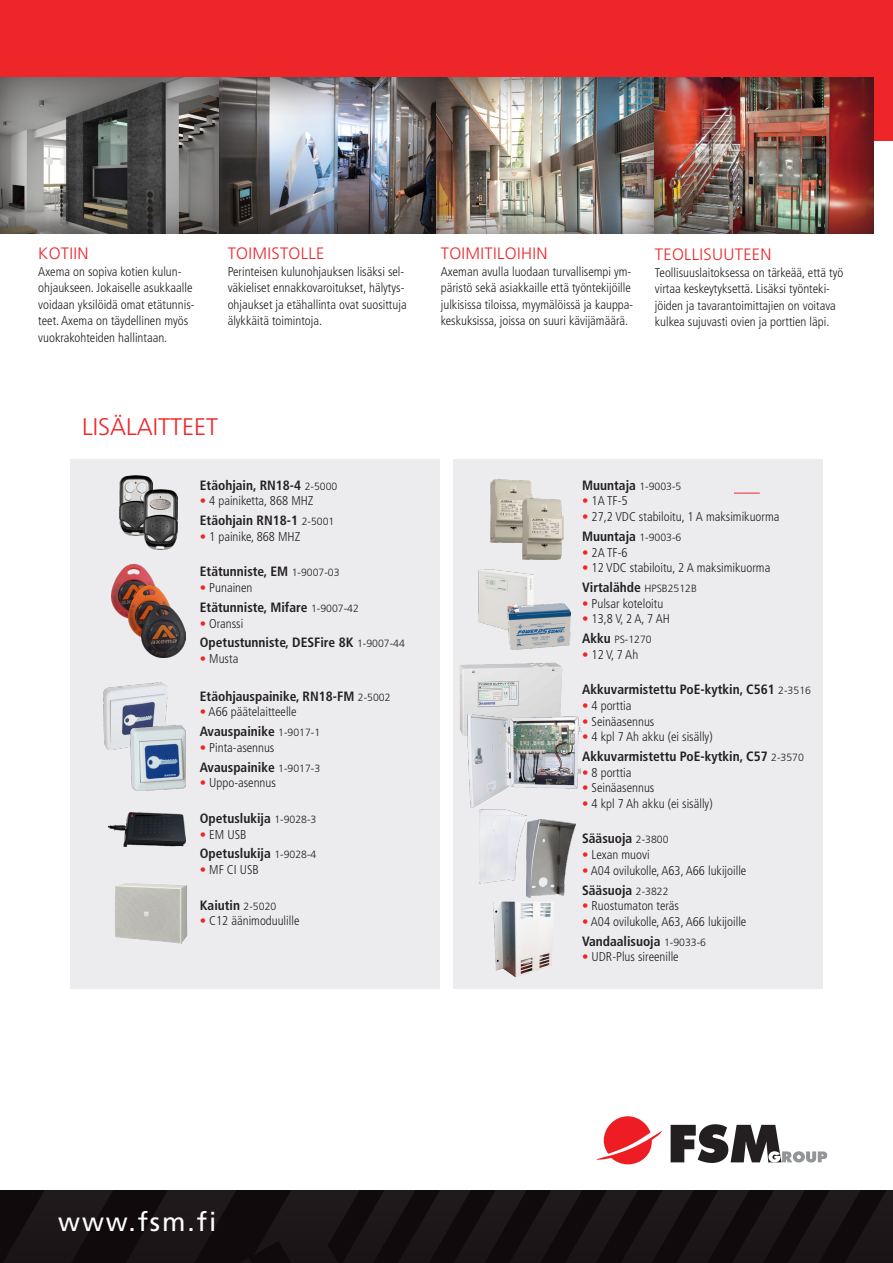
<style>
.page{position:relative;width:893px;height:1263px;background:#fff}
.page>*{position:absolute;margin:0;border:0;box-sizing:border-box;transform-origin:0 0}
.t1{font:26.4px "Frutiger LT Std";letter-spacing:.075em;color:#fff}
.t2{font:300 24px "Frutiger LT Std";color:#ee2629}
.chapeau{font:300 16.5px "Frutiger LT Std";letter-spacing:.02em;color:#ee2629}
.t3{font:700 condensed 13.5px "Frutiger LT Std";color:#231f20}
.t4{font:300 condensed 12.75px/16.5px "Frutiger LT Std";color:#231f20}
.t5{font:300 10.5px "Frutiger LT Std";color:#231f20}
.s1{font-weight:300;font-stretch:normal;font-size:10.5px}
.s2{color:#ee2629}
.s3{font-weight:700;font-stretch:condensed;font-size:13.5px}
</style>
<div class="page">
<svg style="left:0;top:1191px;width:893px;height:72px;background:#181113"></svg>
<div style="left:70px;top:459px;width:370px;height:530px;background:#ececee"></div>
<div style="left:453px;top:459px;width:370px;height:530px;background:#ececee"></div>
<div style="left:0;top:0;width:893px;height:141px;background:#ee2629"></div>
<svg style="left:671px;top:1124px;width:156px;height:39px"></svg>
<svg style="left:596px;top:1116px;width:66px;height:48px"></svg>
<svg style="left:734px;top:493px;width:26px;height:1px"></svg>
<div style="left:217px;top:77px;width:220px;height:158px;background:#231f20;opacity:.75"></div>
<div style="left:436px;top:77px;width:221px;height:157px;background:#231f20;opacity:.75"></div>
<div style="left:653px;top:77px;width:221px;height:158px;background:#231f20;opacity:.75"></div>
<div style="left:0;top:76px;width:220px;height:159px;background:#231f20;opacity:.75"></div>
<img style="left:490px;top:480px;width:43px;height:63px">
<img style="left:522px;top:499px;width:42px;height:61px">
<img style="left:111px;top:564px;width:44px;height:55px">
<img style="left:128px;top:586px;width:42px;height:53px">
<img style="left:142px;top:605px;width:44px;height:53px">
<img style="left:119px;top:475px;width:34px;height:60px">
<img style="left:144px;top:489px;width:33px;height:60px">
<img style="left:109px;top:812px;width:76px;height:34px">
<img style="left:480px;top:809px;width:46px;height:75px">
<img style="left:526px;top:820px;width:49px;height:78px">
<img style="left:459px;top:663px;width:103px;height:73px">
<img style="left:468px;top:714px;width:113px;height:93px">
<img style="left:478px;top:569px;width:56px;height:62px">
<img style="left:508px;top:603px;width:62px;height:46px">
<img style="left:103px;top:683px;width:65px;height:66px">
<img style="left:131px;top:726px;width:54px;height:65px">
<img style="left:115px;top:883px;width:73px;height:61px">
<img style="left:493px;top:901px;width:59px;height:77px">
<p class="chapeau" style="left:38px;top:244px;width:52px">KOTIIN</p>
<p class="t4" style="left:38px;top:263px;width:158px">Axema on sopiva kotien kulun&shy;ohjaukseen. Jokaiselle asukkaalle voidaan yksilöidä omat etätunnis&shy;teet. Axema on täydellinen myös vuokrakohteiden hallintaan.</p>
<p class="chapeau" style="left:228px;top:244px;width:98px">TOIMISTOLLE</p>
<p class="t4" style="left:228px;top:263px;width:181px">Perinteisen kulunohjauksen lisäksi sel&shy;väkieliset ennakkovaroitukset, hälytys&shy;ohjaukset ja etähallinta ovat suosittuja älykkäitä toimintoja.</p>
<p class="t2" style="left:82px;top:413px;width:137px">LISÄLAITTEET</p>
<p class="t3" style="left:200px;top:477px;width:139px">Etäohjain, RN18-4 <span class="s1">2-5000</span></p>
<p class="t4" style="left:200px;top:493px;width:115px"><span class="s2">•</span> 4 painiketta, 868 MHZ</p>
<p class="t3" style="left:200px;top:513px;width:136px">Etäohjain RN18-1 <span class="s1">2-5001</span></p>
<p class="t4" style="left:200px;top:528px;width:102px"><span class="s2">•</span> 1 painike, 868 MHZ</p>
<p class="t3" style="left:200px;top:564px;width:141px">Etätunniste, EM <span class="s1">1-9007-03</span></p>
<p class="t4" style="left:200px;top:579px;width:54px"><span class="s2">•</span> Punainen</p>
<p class="t3" style="left:200px;top:599px;width:161px">Etätunniste, Mifare <span class="s1">1-9007-42</span></p>
<p class="t4" style="left:200px;top:615px;width:45px"><span class="s2">•</span> Oranssi</p>
<p class="t3" style="left:200px;top:635px;width:207px">Opetustunniste, DESFire 8K <span class="s1">1-9007-44</span></p>
<p class="t4" style="left:200px;top:650px;width:40px"><span class="s2">•</span> Musta</p>
<p class="t3" style="left:200px;top:688px;width:192px">Etäohjauspainike, RN18-FM <span class="s1">2-5002</span></p>
<p class="t4" style="left:200px;top:704px;width:98px"><span class="s2">•</span> A66 päätelaitteelle</p>
<p class="t3" style="left:200px;top:724px;width:122px">Avauspainike <span class="s1">1-9017-1</span></p>
<p class="t4" style="left:200px;top:739px;width:76px"><span class="s2">•</span> Pinta-asennus</p>
<p class="t3" style="left:200px;top:759px;width:122px">Avauspainike <span class="s1">1-9017-3</span></p>
<p class="t4" style="left:200px;top:775px;width:78px"><span class="s2">•</span> Uppo-asennus</p>
<p class="t3" style="left:200px;top:810px;width:118px">Opetuslukija <span class="s1">1-9028-3</span></p>
<p class="t4" style="left:200px;top:826px;width:48px"><span class="s2">•</span> EM USB</p>
<p class="t3" style="left:200px;top:846px;width:118px">Opetuslukija <span class="s1">1-9028-4</span></p>
<p class="t4" style="left:200px;top:862px;width:60px"><span class="s2">•</span> MF CI USB</p>
<p class="t3" style="left:200px;top:897px;width:78px">Kaiutin <span class="s1">2-5020</span></p>
<p class="t4" style="left:200px;top:913px;width:101px"><span class="s2">•</span> C12 äänimoduulille</p>
<p class="chapeau" style="left:441px;top:244px;width:108px">TOIMITILOIHIN</p>
<p class="t4" style="left:441px;top:263px;width:194px">Axeman avulla luodaan turvallisempi ym&shy;päristö sekä asiakkaille että työntekijöille julkisissa tiloissa, myymälöissä ja kauppa&shy;keskuksissa, joissa on suuri kävijämäärä.</p>
<p class="chapeau" style="left:655px;top:245px;width:118px">TEOLLISUUTEEN</p>
<p class="t4" style="left:655px;top:264px;width:190px">Teollisuuslaitoksessa on tärkeää, että työ virtaa keskeytyksettä. Lisäksi työnteki&shy;jöiden ja tavarantoimittajien on voitava kulkea sujuvasti ovien ja porttien läpi.</p>
<p class="t3" style="left:582px;top:477px;width:101px">Muuntaja <span class="s1">1-9003-5</span></p>
<p class="t4" style="left:582px;top:493px;width:47px"><span class="s2">•</span> 1A TF-5</p>
<p class="t4" style="left:582px;top:508px;width:199px"><span class="s2">•</span> 27,2 VDC stabiloitu, 1 A maksimikuorma</p>
<p class="t3" style="left:582px;top:528px;width:101px">Muuntaja <span class="s1">1-9003-6</span></p>
<p class="t4" style="left:582px;top:544px;width:47px"><span class="s2">•</span> 2A TF-6</p>
<p class="t4" style="left:582px;top:560px;width:190px"><span class="s2">•</span> 12 VDC stabiloitu, 2 A maksimikuorma</p>
<p class="t3" style="left:582px;top:579px;width:116px">Virtalähde <span class="s1">HPSB2512B</span></p>
<p class="t4" style="left:582px;top:595px;width:83px"><span class="s2">•</span> Pulsar koteloitu</p>
<p class="t4" style="left:582px;top:611px;width:89px"><span class="s2">•</span> 13,8 V, 2 A, 7 AH</p>
<p class="t5" style="left:582px;top:634px;width:71px"><span class="s3">Akku</span> PS-1270</p>
<p class="t4" style="left:582px;top:646px;width:58px"><span class="s2">•</span> 12 V, 7 Ah</p>
<p class="t3" style="left:582px;top:682px;width:230px">Akkuvarmistettu PoE-kytkin, C561 <span class="s1">2-3516</span></p>
<p class="t4" style="left:582px;top:697px;width:51px"><span class="s2">•</span> 4 porttia</p>
<p class="t4" style="left:582px;top:713px;width:74px"><span class="s2">•</span> Seinäasennus</p>
<p class="t4" style="left:582px;top:729px;width:132px"><span class="s2">•</span> 4 kpl 7 Ah akku (ei sisälly)</p>
<p class="t3" style="left:582px;top:748px;width:223px">Akkuvarmistettu PoE-kytkin, C57 <span class="s1">2-3570</span></p>
<p class="t4" style="left:582px;top:764px;width:51px"><span class="s2">•</span> 8 porttia</p>
<p class="t4" style="left:582px;top:780px;width:74px"><span class="s2">•</span> Seinäasennus</p>
<p class="t4" style="left:582px;top:795px;width:132px"><span class="s2">•</span> 4 kpl 7 Ah akku (ei sisälly)</p>
<p class="t3" style="left:582px;top:831px;width:88px">Sääsuoja <span class="s1">2-3800</span></p>
<p class="t4" style="left:582px;top:847px;width:69px"><span class="s2">•</span> Lexan muovi</p>
<p class="t4" style="left:582px;top:862px;width:166px"><span class="s2">•</span> A04 ovilukolle, A63, A66 lukijoille</p>
<p class="t3" style="left:582px;top:882px;width:88px">Sääsuoja <span class="s1">2-3822</span></p>
<p class="t4" style="left:582px;top:898px;width:98px"><span class="s2">•</span> Ruostumaton teräs</p>
<p class="t4" style="left:582px;top:913px;width:166px"><span class="s2">•</span> A04 ovilukolle, A63, A66 lukijoille</p>
<p class="t3" style="left:582px;top:933px;width:125px">Vandaalisuoja <span class="s1">1-9033-6</span></p>
<p class="t4" style="left:582px;top:949px;width:98px"><span class="s2">•</span> UDR-Plus sireenille</p>
<p class="t1" style="left:58px;top:1206px;width:160px">www.fsm.fi</p>
</div>
